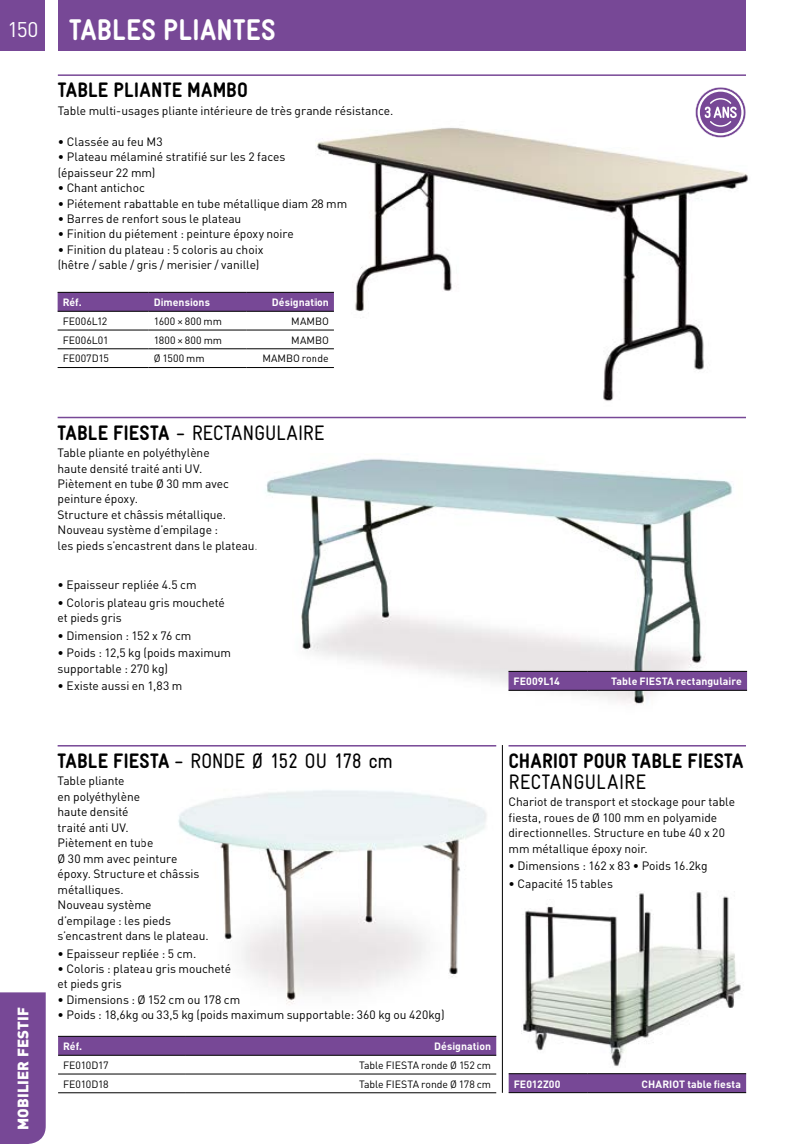
<style>
.page{position:relative;width:804px;height:1144px;background:#fff}
.page>*{position:absolute;margin:0;border:0;box-sizing:border-box;transform-origin:0 0}
.t1{font:900 30px "Gravur Condensed";letter-spacing:.01em;color:#fff}
.t2{font:21px "Gravur Condensed";letter-spacing:-.02em;color:#000}
.t3{font:900 21px "Gravur Condensed";letter-spacing:.01em;color:#000}
.t4{font:21px "Gravur Condensed";letter-spacing:.01em;color:#000}
.t5{font:21px "DIN";color:#fff}
.t6{font:900 15px "DIN";letter-spacing:.005em;color:#fff}
.t7{font:12px/15.5px "DIN";letter-spacing:-.005em;color:#000}
.t8{font:10.5px "DIN";letter-spacing:-.005em;color:#000}
.t9{font:700 10.5px "DIN";color:#fff}
.t10{font:10.5px "DIN";letter-spacing:.015em;color:#000}
.s1{font-weight:900}
</style>
<div class="page">
<div style="left:0;top:0;width:746px;height:51px;background:#774896"></div>
<div style="left:46px;top:0;width:12px;height:56px;background:#fff"></div>
<div style="left:0;top:992px;width:46px;height:152px;background:#774896"></div>
<hr style="left:58px;top:74px;width:688px;height:2px;background:#774896">
<div style="left:58px;top:293px;width:257px;height:18px;background:#774896"></div>
<hr style="left:58px;top:292px;width:91px;height:1px;background:#000">
<hr style="left:149px;top:292px;width:98px;height:1px;background:#000">
<hr style="left:247px;top:292px;width:87px;height:1px;background:#000">
<hr style="left:58px;top:311px;width:91px;height:1px;background:#000">
<hr style="left:149px;top:311px;width:98px;height:1px;background:#000">
<hr style="left:247px;top:311px;width:87px;height:1px;background:#000">
<hr style="left:58px;top:330px;width:91px;height:1px;background:#000">
<hr style="left:149px;top:330px;width:98px;height:1px;background:#000">
<hr style="left:247px;top:330px;width:87px;height:1px;background:#000">
<hr style="left:58px;top:348px;width:91px;height:1px;background:#000">
<hr style="left:149px;top:348px;width:98px;height:1px;background:#000">
<hr style="left:247px;top:348px;width:87px;height:1px;background:#000">
<hr style="left:58px;top:367px;width:91px;height:1px;background:#000">
<hr style="left:149px;top:367px;width:98px;height:1px;background:#000">
<hr style="left:247px;top:367px;width:87px;height:1px;background:#000">
<img style="left:315px;top:127px;width:433px;height:274px">
<hr style="left:58px;top:417px;width:688px;height:1px;background:#774896">
<img style="left:266px;top:459px;width:476px;height:246px">
<div style="left:508px;top:672px;width:239px;height:18px;background:#774896"></div>
<hr style="left:508px;top:671px;width:79px;height:1px;background:#000">
<hr style="left:587px;top:671px;width:160px;height:1px;background:#000">
<hr style="left:508px;top:690px;width:79px;height:1px;background:#000">
<hr style="left:587px;top:690px;width:160px;height:1px;background:#000">
<div style="left:508px;top:1074px;width:238px;height:18px;background:#774896"></div>
<hr style="left:508px;top:1073px;width:80px;height:1px;background:#000">
<hr style="left:588px;top:1073px;width:158px;height:1px;background:#000">
<hr style="left:508px;top:1092px;width:80px;height:1px;background:#000">
<hr style="left:588px;top:1092px;width:158px;height:1px;background:#000">
<hr style="left:58px;top:745px;width:438px;height:1px;background:#774896">
<div style="left:58px;top:1037px;width:438px;height:18px;background:#774896"></div>
<hr style="left:58px;top:1036px;width:127px;height:1px;background:#000">
<hr style="left:185px;top:1036px;width:311px;height:1px;background:#000">
<hr style="left:58px;top:1055px;width:127px;height:1px;background:#000">
<hr style="left:185px;top:1055px;width:311px;height:1px;background:#000">
<hr style="left:58px;top:1074px;width:127px;height:1px;background:#000">
<hr style="left:185px;top:1074px;width:311px;height:1px;background:#000">
<hr style="left:58px;top:1092px;width:127px;height:1px;background:#000">
<hr style="left:185px;top:1092px;width:311px;height:1px;background:#000">
<img style="left:178px;top:771px;width:324px;height:256px">
<hr style="left:508px;top:745px;width:238px;height:1px;background:#774896">
<img style="left:521px;top:892px;width:220px;height:174px">
<hr style="left:502px;top:745px;width:1px;height:348px;background:#000">
<svg style="left:695px;top:87px;width:51px;height:51px"></svg>
<h2 class="t5" style="left:7px;top:16px;width:32px">150</h2>
<h1 class="t1" style="left:69px;top:13px;width:206px">TABLES PLIANTES</h1>
<h2 class="t3" style="left:58px;top:78px;width:143px">TABLE PLIANTE MAMB</h2>
<h2 class="t3" style="left:237px;top:78px;width:12px">O</h2>
<p class="t7" style="left:58px;top:102px;width:337px">Table multi-usages pliante intérieure de très grande résistance.</p>
<p class="t7" style="left:58px;top:133px;width:106px">• Classée au feu M3</p>
<p class="t7" style="left:58px;top:149px;width:229px">• Plateau mélaminé stratifié sur les 2 faces (épaisseur 22 mm)</p>
<p class="t7" style="left:58px;top:180px;width:89px">• Chant antichoc</p>
<p class="t7" style="left:58px;top:195px;width:291px">• Piétement rabattable en tube métallique diam 28 mm</p>
<p class="t7" style="left:58px;top:211px;width:185px">• Barres de renfort sous le plateau</p>
<p class="t7" style="left:58px;top:226px;width:238px">• Finition du piétement : peinture époxy noire</p>
<p class="t7" style="left:58px;top:242px;width:207px">• Finition du plateau : 5 coloris au choix (hêtre / sable / gris / merisier / vanille)</p>
<p class="t9" style="left:63px;top:295px;width:20px">Réf.</p>
<p class="t9" style="left:154px;top:295px;width:58px">Dimensions</p>
<p class="t9" style="left:272px;top:295px;width:58px">Désignation</p>
<p class="t8" style="left:63px;top:315px;width:46px">FE006L12</p>
<p class="t8" style="left:154px;top:315px;width:70px">1600 × 800 mm</p>
<p class="t8" style="left:291px;top:315px;width:39px">MAMBO</p>
<p class="t8" style="left:63px;top:333px;width:47px">FE006L01</p>
<p class="t10" style="left:154px;top:333px;width:70px">1800 × 800 mm</p>
<p class="t8" style="left:291px;top:333px;width:39px">MAMBO</p>
<p class="t8" style="left:63px;top:352px;width:48px">FE007D15</p>
<p class="t8" style="left:154px;top:352px;width:52px">Ø 1500 mm</p>
<p class="t8" style="left:262px;top:352px;width:68px">MAMBO ronde</p>
<p class="t6" style="left:13px;top:1130px;width:124px;rotate:-90deg">mobilier festif</p>
<h2 class="t2" style="left:58px;top:420px;width:256px"><span class="s1">TABLE FIESTA</span> - RECTANGU LAIRE</h2>
<p class="t7" style="left:58px;top:445px;width:202px">Table pliante en polyéthylène<br>haute densité traité anti UV.<br>Piètement en tube Ø 30 mm avec peinture époxy.<br>Structure et châssis métallique.<br>Nouveau système d’empilage :<br>les pieds s’encastrent dans le plateau.</p>
<p class="t7" style="left:58px;top:577px;width:140px">• Epaisseur repliée 4.5 cm</p>
<p class="t7" style="left:58px;top:594px;width:169px">• Coloris plateau gris moucheté et pieds gris</p>
<p class="t7" style="left:58px;top:627px;width:135px">• Dimension : 152 x 76 cm</p>
<p class="t7" style="left:58px;top:645px;width:175px">• Poids : 12,5 kg (poids maximum supportable : 270 kg)</p>
<p class="t7" style="left:58px;top:678px;width:126px">• Existe aussi en 1,83 m</p>
<p class="t9" style="left:513px;top:674px;width:48px">FE009L14</p>
<p class="t9" style="left:611px;top:674px;width:35px">Table FIESTA</p>
<p class="t9" style="left:676px;top:674px;width:67px">rectangulaire</p>
<h2 class="t2" style="left:58px;top:749px;width:336px"><span class="s1">TABLE FIESTA</span> - RONDE Ø 152 OU 178 cm</h2>
<p class="t7" style="left:58px;top:773px;width:152px">Table pliante<br>en polyéthylène<br>haute densité<br>traité anti UV.<br>Piètement en tube<br>Ø 30 mm avec peinture époxy. Structure et châssis métalliques.<br>N ouveau système d’empilage : les pieds s’encastrent dans le plateau.</p>
<p class="t7" style="left:58px;top:945px;width:140px">• Epaisseur repliée : 5 cm.</p>
<p class="t7" style="left:58px;top:961px;width:175px">• Coloris : plateau gris moucheté et pieds gris</p>
<p class="t7" style="left:58px;top:991px;width:184px">• Dimensions : Ø 152 cm ou 178 cm</p>
<p class="t7" style="left:58px;top:1007px;width:388px">• Poids : 18,6kg ou 33,5 kg (poids maximum supportable: 360 kg ou 420kg)</p>
<p class="t9" style="left:63px;top:1039px;width:20px">Réf.</p>
<p class="t9" style="left:434px;top:1039px;width:58px">Désignation</p>
<p class="t8" style="left:63px;top:1058px;width:47px">FE010D17</p>
<p class="t8" style="left:359px;top:1058px;width:133px">Table FI ESTA ronde Ø 152 cm</p>
<p class="t8" style="left:63px;top:1077px;width:47px">FE010D18</p>
<p class="t8" style="left:359px;top:1077px;width:133px">Table FI ESTA ronde Ø 178 cm</p>
<h2 class="t3" style="left:508px;top:749px;width:236px">CHARIOT POUR TABLE FIESTA</h2>
<h2 class="t4" style="left:508px;top:770px;width:127px">RECTANGU LAIRE</h2>
<p class="t7" style="left:508px;top:794px;width:228px">Chariot de transport et stockage pour table fiesta, roues de Ø 100 mm en polyamide directionnelles. Structure en tube 40 x 20 mm métallique époxy noir.</p>
<p class="t7" style="left:508px;top:858px;width:201px">• Dimensions : 162 x 83 • Poids 16.2kg</p>
<p class="t7" style="left:508px;top:875px;width:106px">• Capacité 15 tables</p>
<p class="t9" style="left:514px;top:1077px;width:48px">FE012Z00</p>
<p class="t9" style="left:641px;top:1077px;width:8px">CHARIOT</p>
<p class="t9" style="left:687px;top:1077px;width:55px">table fiesta</p>
</div>
